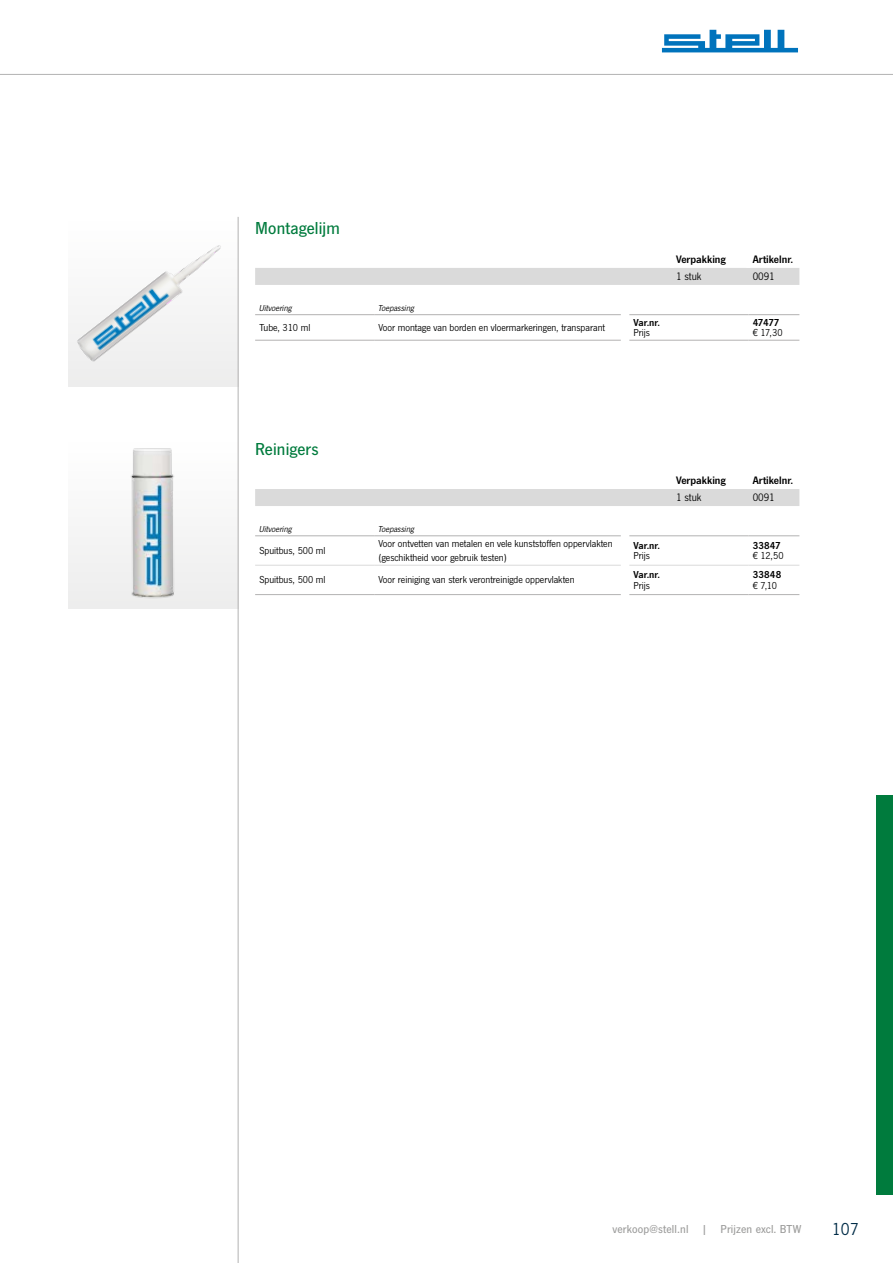
<style>
.page{position:relative;width:893px;height:1263px;background:#fff}
.page>*{position:absolute;margin:0;border:0;box-sizing:border-box;transform-origin:0 0}
.t1{font:500 18px "News Got";letter-spacing:.01em;color:#007b3d}
.t2{font:18px "News Got";color:#002c47}
.t3{font:500 12px "News Got";letter-spacing:.015em;color:#9d9d9c}
.t4{font:11.25px "News Got Dem";color:#000}
.t5{font:11.25px "News Got";color:#000}
.t6{font:10.5px/13.5px "News Got";color:#000}
.t7{font:10.5px "News Got Dem";color:#000}
.t8{font:italic 9px "News Got";color:#000}
</style>
<div class="page">
<hr style="left:0;top:74px;width:893px;height:1px;background:#b3b2b2">
<svg style="left:662px;top:30px;width:136px;height:22px"></svg>
<img style="left:68px;top:217px;width:170px;height:170px">
<img style="left:68px;top:438px;width:170px;height:170px">
<div style="left:876px;top:795px;width:17px;height:400px;background:#007b3d"></div>
<hr style="left:255px;top:314px;width:119px;height:1px;background:#b3b2b2">
<hr style="left:374px;top:314px;width:247px;height:1px;background:#b3b2b2">
<hr style="left:255px;top:340px;width:119px;height:1px;background:#b3b2b2">
<hr style="left:374px;top:340px;width:247px;height:1px;background:#b3b2b2">
<hr style="left:629px;top:314px;width:119px;height:1px;background:#b3b2b2">
<hr style="left:629px;top:340px;width:119px;height:1px;background:#b3b2b2">
<hr style="left:748px;top:340px;width:51px;height:1px;background:#b3b2b2">
<hr style="left:748px;top:314px;width:51px;height:1px;background:#b3b2b2">
<div style="left:255px;top:268px;width:544px;height:17px;background:#dadada"></div>
<hr style="left:255px;top:535px;width:119px;height:1px;background:#b3b2b2">
<hr style="left:374px;top:535px;width:247px;height:1px;background:#b3b2b2">
<hr style="left:255px;top:594px;width:119px;height:1px;background:#b3b2b2">
<hr style="left:374px;top:594px;width:247px;height:1px;background:#b3b2b2">
<hr style="left:255px;top:565px;width:119px;height:1px;background:#dadada">
<hr style="left:374px;top:565px;width:247px;height:1px;background:#dadada">
<hr style="left:629px;top:535px;width:119px;height:1px;background:#b3b2b2">
<hr style="left:629px;top:594px;width:119px;height:1px;background:#b3b2b2">
<hr style="left:748px;top:594px;width:51px;height:1px;background:#b3b2b2">
<hr style="left:629px;top:565px;width:119px;height:1px;background:#dadada">
<hr style="left:748px;top:565px;width:51px;height:1px;background:#dadada">
<hr style="left:748px;top:535px;width:51px;height:1px;background:#b3b2b2">
<div style="left:255px;top:489px;width:544px;height:17px;background:#dadada"></div>
<hr style="left:238px;top:217px;width:1px;height:1046px;background:#b3b2b2">
<h1 class="t1" style="left:255px;top:218px;width:86px">Montagelijm</h1>
<p class="t8" style="left:259px;top:303px;width:34px">Uitvoering</p>
<p class="t8" style="left:378px;top:303px;width:37px">Toepassing</p>
<p class="t6" style="left:259px;top:321px;width:53px">Tube, 310 ml</p>
<p class="t6" style="left:378px;top:321px;width:228px">Voor montage van borden en vloermarkeringen, transparant</p>
<p class="t7" style="left:634px;top:316px;width:28px">Var.nr.</p>
<p class="t6" style="left:634px;top:326px;width:18px">Prijs</p>
<p class="t4" style="left:676px;top:253px;width:51px">Verpakking</p>
<p class="t4" style="left:753px;top:253px;width:42px">Artikelnr.</p>
<p class="t5" style="left:676px;top:270px;width:27px">1 stuk</p>
<p class="t5" style="left:753px;top:270px;width:24px">0091</p>
<p class="t7" style="left:753px;top:316px;width:28px">47477</p>
<p class="t6" style="left:753px;top:326px;width:31px">€ 17,30</p>
<h1 class="t1" style="left:255px;top:439px;width:65px">Reinigers</h1>
<p class="t8" style="left:259px;top:524px;width:34px">Uitvoering</p>
<p class="t8" style="left:378px;top:524px;width:37px">Toepassing</p>
<p class="t6" style="left:259px;top:544px;width:68px">Spuitbus, 500 ml</p>
<p class="t6" style="left:378px;top:537px;width:236px">Voor ontvetten van metalen en vele kunststoffen oppervlakten (geschiktheid voor gebruik testen)</p>
<p class="t6" style="left:259px;top:573px;width:68px">Spuitbus, 500 ml</p>
<p class="t6" style="left:378px;top:573px;width:198px">Voor reiniging van sterk verontreinigde oppervlakten</p>
<p class="t7" style="left:634px;top:539px;width:28px">Var.nr.</p>
<p class="t6" style="left:634px;top:549px;width:18px">Prijs</p>
<p class="t7" style="left:634px;top:568px;width:28px">Var.nr.</p>
<p class="t6" style="left:634px;top:579px;width:18px">Prijs</p>
<p class="t4" style="left:676px;top:474px;width:51px">Verpakking</p>
<p class="t4" style="left:753px;top:474px;width:42px">Artikelnr.</p>
<p class="t5" style="left:676px;top:491px;width:27px">1 stuk</p>
<p class="t5" style="left:753px;top:491px;width:24px">0091</p>
<p class="t7" style="left:753px;top:539px;width:30px">33847</p>
<p class="t6" style="left:753px;top:549px;width:32px">€ 12,50</p>
<p class="t7" style="left:753px;top:568px;width:30px">33848</p>
<p class="t6" style="left:753px;top:579px;width:26px">€ 7,10</p>
<p class="t3" style="left:612px;top:1222px;width:191px">verkoop@stell.nl | Prijzen excl. BTW</p>
<h1 class="t2" style="left:832px;top:1219px;width:29px">107</h1>
</div>
